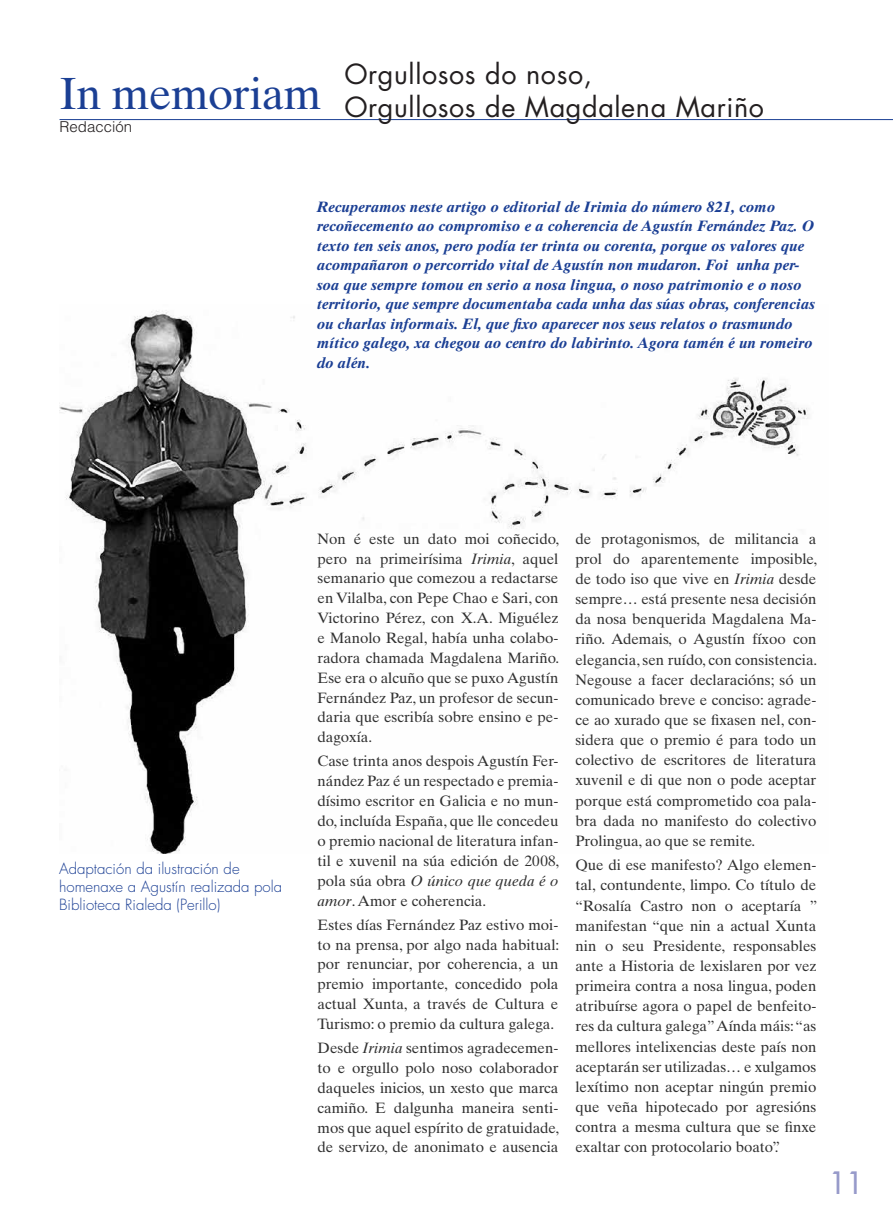
<style>
.page{position:relative;width:893px;height:1212px;background:#fff}
.page>*{position:absolute;margin:0;border:0;box-sizing:border-box;transform-origin:0 0}
.t1{font:45px "Times Ten LT Std";letter-spacing:-.01em;color:#1b3f94}
.t2{font:500 30px "Futura Std";color:#979aca}
.t3{font:27px/33px "Futura Std";letter-spacing:.02em;color:#231f20}
.t4{font:15px/20.1px "Times Ten LT Std";color:#303030;text-align:justify}
.t5{font:italic 700 15px/19.5px "Times Ten LT Std";color:#1b3f94}
.t6{font:300 15px/18px "Futura Std";color:#1b3f94}
.t7{font:300 15px "Helvetica LT Std";color:#231f20}
.s1{font-style:italic}
</style>
<div class="page">
<hr style="left:60px;top:119px;width:833px;height:1px;background:#1b3f94">
<img style="left:59px;top:310px;width:750px;height:543px">
<h1 class="t1" style="left:60px;top:67px;width:263px">In memoriam</h1>
<p class="t7" style="left:60px;top:117px;width:74px">Redacción</p>
<h3 class="t3" style="left:344px;top:58px;width:421px">Orgullosos do noso,<br>Orgullosos de Magdalena Mariño</h3>
<p class="t5" style="left:317px;top:197px;width:500px">Recuperamos neste artigo o editorial de Irimia do número 821, como recoñecemento ao compromiso e a coherencia de Agustín Fernández Paz. O texto ten seis anos, pero podía ter trinta ou corenta, porque os valores que acompañaron o percorrido vital de Agustín non mudaron. Foi unha per&shy;soa que sempre tomou en serio a nosa lingua, o noso patrimonio e o noso territorio, que sempre documentaba cada unha das súas obras, conferencias ou charlas informais. El, que fixo aparecer nos seus relatos o trasmundo mítico galego, xa chegou ao centro do labirinto. Agora tamén é un romeiro do alén.</p>
<p class="t6" style="left:59px;top:860px;width:225px">Adaptación da ilustración de homenaxe a Agustín realizada pola<br>Biblioteca Rialeda (Perillo)</p>
<p class="t4" style="left:317px;top:529px;width:243px">Non é este un dato moi coñecido, pero na primeirísima <span class="s1">Irimia</span>, aquel semanario que comezou a redactarse en Vilalba, con Pepe Chao e Sari, con Victorino Pérez, con X.A. Miguélez e Manolo Regal, había unha colabo&shy;radora chamada Magdalena Mariño.<br>Ese era o alcuño que se puxo Agustín Fernández Paz, un profesor de secun&shy;daria que escribía sobre ensino e pe&shy;dagoxía.</p>
<p class="t4" style="left:317px;top:751px;width:243px">Case trinta anos despois Agustín Fer&shy;nández Paz é un respectado e premia&shy;dísimo escritor en Galicia e no mun&shy;do, incluída España, que lle concedeu o premio nacional de literatura infan&shy;til e xuvenil na súa edición de 2008, pola súa obra <span class="s1">O único que queda é o amor</span>. Amor e coherencia.</p>
<p class="t4" style="left:317px;top:914px;width:243px">Estes días Fernández Paz estivo moi&shy;to na prensa, por algo nada habitual: por renunciar, por coherencia, a un premio importante, concedido pola actual Xunta, a través de Cultura e Turismo: o premio da cultura galega.</p>
<p class="t4" style="left:317px;top:1038px;width:243px">Desde <span class="s1">Irimia</span> sentimos agradecemen&shy;to e orgullo polo noso colaborador daqueles inicios, un xesto que marca camiño. E dalgunha maneira senti&shy;mos que aquel espírito de gratuidade, de servizo, de anonimato e ausencia</p>
<p class="t4" style="left:575px;top:528px;width:243px">de protagonismos, de militancia a prol do aparentemente imposible, de todo iso que vive en <span class="s1">Irimia</span> desde sempre… está presente nesa decisión da nosa benquerida Magdalena Ma&shy;riño. Ademais, o Agustín fíxoo con elegancia, sen ruído, con consistencia.<br>Negouse a facer declaracións; só un comunicado breve e conciso: agrade&shy;ce ao xurado que se fixasen nel, con&shy;sidera que o premio é para todo un colectivo de escritores de literatura xuvenil e di que non o pode aceptar porque está comprometido coa pala&shy;bra dada no manifesto do colectivo Prolingua, ao que se remite.</p>
<p class="t4" style="left:575px;top:855px;width:243px">Que di ese manifesto? Algo elemen&shy;tal, contundente, limpo. Co título de “Rosalía Castro non o aceptaría ” manifestan “que nin a actual Xunta nin o seu Presidente, responsables ante a Historia de lexislaren por vez primeira contra a nosa lingua, poden atribuírse agora o papel de benfeito&shy;res da cultura galega” Aínda máis: “as mellores intelixencias deste país non aceptarán ser utilizadas… e xulgamos lexítimo non aceptar ningún premio que veña hipotecado por agresións contra a mesma cultura que se finxe exaltar con protocolario boato”.</p>
<h2 class="t2" style="left:829px;top:1164px;width:36px">11</h2>
</div>
